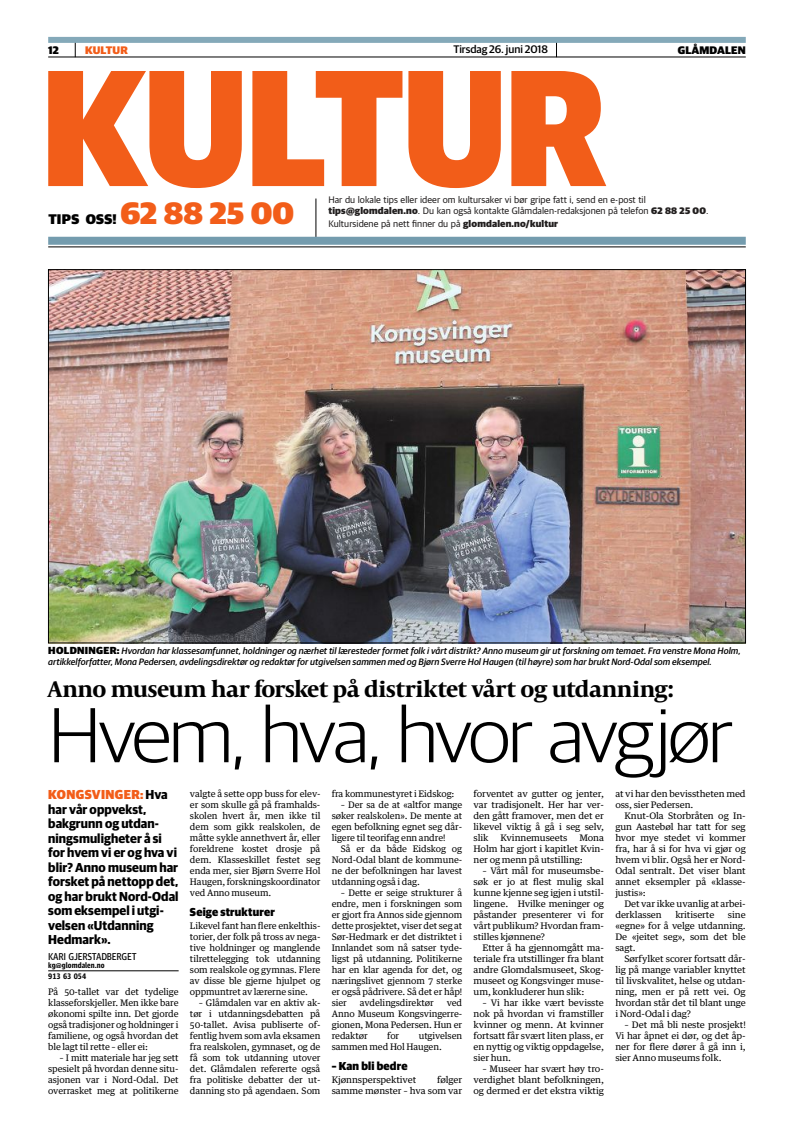
<style>
.page{position:relative;width:794px;height:1134px;background:#fff}
.page>*{position:absolute;margin:0;border:0;box-sizing:border-box;transform-origin:0 0}
.t1{font:900 166px "Guardian Sans";letter-spacing:-.01em;color:#f25d19;scale:.9 1}
.t2{font:300 78px "Guardian Sans";letter-spacing:-.04em;color:#000;scale:1.05 1}
.t3{font:700 23px "Capitolium News 2";letter-spacing:-.03em;color:#000}
.t4{font:900 14px "Guardian Sans";letter-spacing:.025em;color:#000}
.t5{font:700 13px/14.5px "Guardian Sans";letter-spacing:.005em;color:#000;scale:.96 1}
.t6{font:900 11.5px "Guardian Sans";letter-spacing:.015em;color:#000;scale:.95 1}
.t7{font:500 11px "Guardian Sans";color:#000}
.t8{font:900 11px "Guardian Sans";letter-spacing:.01em;color:#000}
.t9{font:900 11px "Guardian Sans";letter-spacing:.01em;color:#f25d19}
.t10{font:10px "Guardian Agate Sans 4 D";letter-spacing:-.03em;color:#000;scale:.95 1}
.t11{font:9.5px/11px "Guardian Sans";letter-spacing:.005em;color:#221f1f}
.t12{font:italic 500 9.3px/11px "Guardian Sans";letter-spacing:.005em;color:#000}
.t13{font:9px/11px "Guardian Text Egyp";letter-spacing:-.01em;color:#000;text-align:justify}
.t14{font:700 8px/10.8px "Guardian Agate Sans 4 D";color:#000;scale:.95 1}
.s1{font-size:31px;color:#f25d19}
.s2{font-weight:900}
.s3{font-weight:900;font-style:normal;font-size:10.2px}
.s4{font-weight:900;color:#f25d19}
</style>
<div class="page">
<svg style="left:75px;top:43px;width:1px;height:14px"></svg>
<svg style="left:556px;top:43px;width:1px;height:14px"></svg>
<hr style="left:48px;top:57px;width:698px;height:1px;background:#000">
<div style="left:48px;top:37px;width:698px;height:6px;background:#84a9b9"></div>
<img style="left:50px;top:271px;width:694px;height:370px">
<hr style="left:48px;top:970px;width:131px;height:1px;background:#000">
<hr style="left:316px;top:199px;width:1px;height:43px;background:#000">
<div style="left:48px;top:237px;width:698px;height:8px;background:#749cae"></div>
<hr style="left:48px;top:247px;width:698px;height:1px;background:#000">
<p class="t8" style="left:48px;top:43px;width:12px">12</p>
<p class="t9" style="left:85px;top:43px;width:44px">KULTUR</p>
<p class="t7" style="left:453px;top:45px;width:96px">Tirsdag 26. juni 2018</p>
<p class="t8" style="left:678px;top:43px;width:69px">GLÅMDALEN</p>
<h1 class="t1" style="left:42px;top:29px;width:628px">KULTUR</h1>
<h3 class="t4" style="left:48px;top:211px;width:247px">TIPS OSS! <span class="s1">62 88 25 00</span></h3>
<p class="t11" style="left:328px;top:195px;width:382px">Har du lokale tips eller ideer om kultursaker vi bør gripe fatt i, send en e-post til <span class="s2">tips@glomdalen.no</span>. Du kan også kontakte Glåmdalen-redaksjonen på telefon <span class="s2">62 88 25 00</span>.</p>
<p class="t11" style="left:328px;top:219px;width:231px">Kultursidene på nett finner du på <span class="s2">glomdalen.no/kultur</span></p>
<p class="t12" style="left:48px;top:646px;width:694px"><span class="s3">HOLDNINGER:</span> Hvordan har klassesamfunnet, holdninger og nærhet til læresteder formet folk i vårt distrikt? Anno museum gir ut forskning om temaet. Fra venstre Mona Holm, artikkelforfatter, Mona Pedersen, avdelingsdirektør og redaktør for utgivelsen sammen med og Bjørn Sverre Hol Haugen (til høyre) som har brukt Nord-Odal som eksempel.</p>
<h3 class="t3" style="left:48px;top:679px;width:627px">Anno museum har forsket på distriktet vårt og utdanning:</h3>
<h2 class="t2" style="left:48px;top:705px;width:654px">Hvem, hva, hvor avgjør</h2>
<h3 class="t5" style="left:48px;top:788px;width:137px"><span class="s4">KONGSVINGER:</span> Hva har vår oppvekst, bakgrunn og utdan&shy;ningsmuligheter å si for hvem vi er og hva vi blir? Anno museum har forsket på nettopp det, og har brukt Nord-Odal som eksempel i utgi&shy;velsen «Utdanning<br>Hedmark».</h3>
<p class="t10" style="left:48px;top:950px;width:95px">KARI GJERSTADBERGET</p>
<p class="t14" style="left:48px;top:960px;width:61px">kg@glomdalen.no<br>913 63 054</p>
<p class="t13" style="left:48px;top:987px;width:132px">På 50-tallet var det tydelige klasseforskjeller. Men ikke bare økonomi spilte inn. Det gjorde også tradisjoner og holdninger i familiene, og også hvordan det ble lagt til rette – eller ei:</p>
<p class="t13" style="left:48px;top:1053px;width:132px;text-indent:11px">– I mitt materiale har jeg sett spesielt på hvordan denne situ&shy;asjonen var i Nord-Odal. Det overrasket meg at politikerne</p>
<p class="t13" style="left:190px;top:789px;width:132px">valgte å sette opp buss for elev&shy;er som skulle gå på framhalds&shy;skolen hvert år, men ikke til dem som gikk realskolen, de måtte sykle annethvert år, eller foreldrene kostet drosje på dem. Klasseskillet festet seg enda mer, sier Bjørn Sverre Hol Haugen, forskningskoordinator ved Anno museum.</p>
<p class="t6" style="left:190px;top:905px;width:91px">Seige strukturer</p>
<p class="t13" style="left:190px;top:921px;width:132px">Likevel fant han flere enkelthis&shy;torier, der folk på tross av nega&shy;tive holdninger og manglende tilrettelegging tok utdanning som realskole og gymnas. Flere av disse ble gjerne hjulpet og oppmuntret av lærerne sine.</p>
<p class="t13" style="left:190px;top:998px;width:132px;text-indent:9px">– Glåmdalen var en aktiv ak&shy;tør i utdanningsdebatten på 50-tallet. Avisa publiserte of&shy;fentlig hvem som avla eksamen fra realskolen, gymnaset, og de få som tok utdanning utover det. Glåmdalen refererte også fra politiske debatter der ut&shy;danning sto på agendaen. Som</p>
<p class="t13" style="left:332px;top:789px;width:124px">fra kommunestyret i Eidskog:</p>
<p class="t13" style="left:332px;top:800px;width:132px;text-indent:9px">– Der sa de at «altfor mange søker realskolen». De mente at egen befolkning egnet seg dår&shy;ligere til teorifag enn andre!</p>
<p class="t13" style="left:332px;top:844px;width:132px;text-indent:9px">Så er da både Eidskog og Nord-Odal blant de kommune&shy;ne der befolkningen har lavest utdanning også i dag.</p>
<p class="t13" style="left:332px;top:888px;width:132px;text-indent:9px">– Dette er seige strukturer å endre, men i forskningen som er gjort fra Annos side gjennom dette prosjektet, viser det seg at Sør-Hedmark er det distriktet i Innlandet som nå satser tyde&shy;ligst på utdanning. Politikerne har en klar agenda for det, og næringslivet gjennom 7 sterke er også pådrivere. Så det er håp! sier</p>
<p class="t13" style="left:332px;top:998px;width:132px;text-indent:115px">ved Anno Museum Kongsvingerre&shy;gionen, Mona Pedersen. Hun er redaktør</p>
<p class="t13" style="left:360px;top:998px;width:75px">avdelingsdirektør</p>
<p class="t13" style="left:387px;top:1031px;width:14px">for</p>
<p class="t13" style="left:332px;top:1031px;width:132px;text-indent:87px">utgivelsen sammen med Hol Haugen.</p>
<p class="t6" style="left:332px;top:1059px;width:81px">– Kan bli bedre</p>
<p class="t13" style="left:332px;top:1075px;width:86px">Kjønnsperspektivet</p>
<p class="t13" style="left:332px;top:1075px;width:132px;text-align:right">følger<br>samme mønster – hva som var</p>
<p class="t13" style="left:473px;top:789px;width:132px">forventet av gutter og jenter, var tradisjonelt. Her har ver&shy;den gått framover, men det er likevel viktig å gå i seg selv, slik</p>
<p class="t13" style="left:500px;top:833px;width:69px">Kvinnemuseets</p>
<p class="t13" style="left:473px;top:833px;width:132px;text-indent:106px">Mona Holm har gjort i kapitlet Kvin&shy;ner og menn på utstilling:</p>
<p class="t13" style="left:473px;top:866px;width:132px;text-indent:9px">– Vårt mål for museumsbe&shy;søk er jo at flest mulig skal kunne kjenne seg igjen i utstil&shy;lingene. Hvilke meninger og påstander presenterer vi for vårt publikum? Hvordan fram&shy;stilles kjønnene?</p>
<p class="t13" style="left:473px;top:943px;width:132px;text-indent:9px">Etter å ha gjennomgått ma&shy;teriale fra utstillinger fra blant andre Glomdalsmuseet, Skog&shy;museet og Kongsvinger muse&shy;um, konkluderer hun slik:</p>
<p class="t13" style="left:473px;top:998px;width:132px;text-indent:9px">– Vi har ikke vært bevisste nok på hvordan vi framstiller kvinner og menn. At kvinner fortsatt får svært liten plass, er en nyttig og viktig oppdagelse, sier hun.</p>
<p class="t13" style="left:473px;top:1064px;width:132px;text-indent:9px">– Museer har svært høy tro&shy;verdighet blant befolkningen, og dermed er det ekstra viktig</p>
<p class="t13" style="left:615px;top:789px;width:132px">at vi har den bevisstheten med oss, sier Pedersen.</p>
<p class="t13" style="left:615px;top:811px;width:132px;text-indent:9px">Knut-Ola Storbråten og In&shy;gun Aastebøl har tatt for seg hvor mye stedet vi kommer fra, har å si for hva vi gjør og hvem vi blir. Også her er Nord-Odal sentralt. Det viser blant annet eksempler på «klasse&shy;justis»:</p>
<p class="t13" style="left:615px;top:899px;width:132px;text-indent:9px">Det var ikke uvanlig at arbei&shy;derklassen</p>
<p class="t13" style="left:675px;top:910px;width:41px">kritiserte</p>
<p class="t13" style="left:615px;top:910px;width:132px;text-indent:113px">sine «egne» for å velge utdanning.<br>De «jeitet seg», som det ble sagt.</p>
<p class="t13" style="left:615px;top:954px;width:132px;text-indent:9px">Sørfylket scorer fortsatt dår&shy;lig på mange variabler knyttet til livskvalitet, helse og utdan&shy;ning, men er på rett vei. Og hvordan står det til blant unge i Nord-Odal i dag?</p>
<p class="t13" style="left:615px;top:1020px;width:132px;text-indent:9px">– Det må bli neste prosjekt!<br>Vi har åpnet ei dør, og det åp&shy;ner for flere dører å gå inn i, sier Anno museums folk.</p>
</div>
